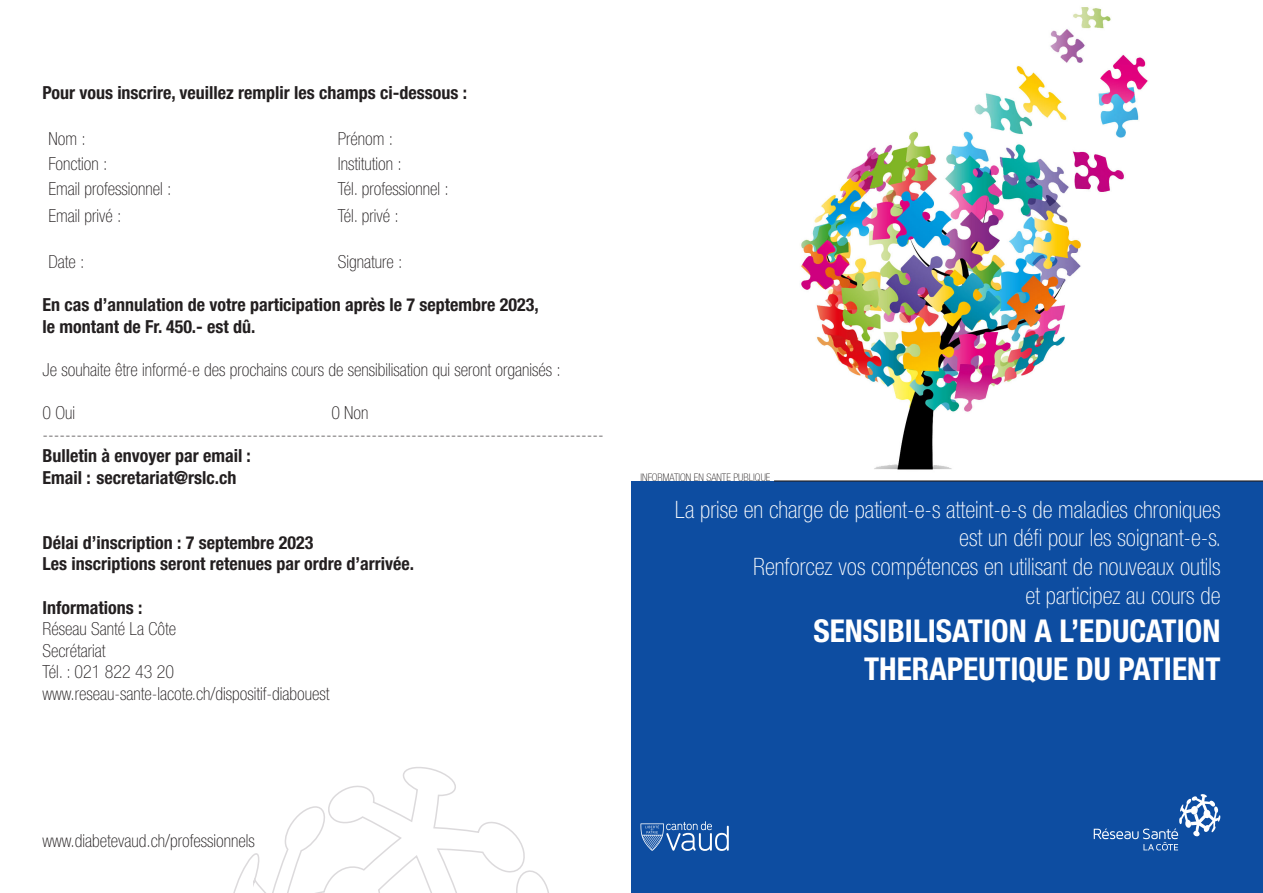
<style>
.page{position:relative;width:1263px;height:893px;background:#fff}
.page>*{position:absolute;margin:0;border:0;box-sizing:border-box;transform-origin:0 0}
.t1{font:700 condensed 31.5px "Helvetica Neue LT Std";color:#fff}
.t2{font:100 condensed 24px "Helvetica Neue LT Std";color:#fff}
.t3{font:100 condensed 18px "Helvetica Neue LT Std";color:#231f20}
.t4{font:700 condensed 18px "Helvetica Neue LT Std";color:#231f20}
.t5{font:100 condensed 10.5px "Helvetica Neue LT Std";color:#231f20}
</style>
<div class="page">
<img style="left:801px;top:7px;width:347px;height:463px">
<div style="left:631px;top:481px;width:632px;height:412px;background:#0d4da1"></div>
<svg style="left:233px;top:767px;width:316px;height:126px"></svg>
<svg style="left:1094px;top:794px;width:126px;height:56px"></svg>
<hr style="left:774px;top:480px;width:489px;height:2px;background:#231f20">
<svg style="left:640px;top:821px;width:89px;height:30px"></svg>
<p class="t4" style="left:43px;top:81px;width:426px">Pour vous inscrire, veuillez remplir les champs ci-dessous :</p>
<p class="t3" style="left:49px;top:129px;width:39px">Nom :</p>
<p class="t3" style="left:338px;top:129px;width:57px">Prénom :</p>
<p class="t3" style="left:49px;top:153px;width:60px">Fonction :</p>
<p class="t3" style="left:338px;top:153px;width:65px">Institution :</p>
<p class="t3" style="left:49px;top:178px;width:124px">Email professionnel :</p>
<p class="t3" style="left:338px;top:178px;width:113px">Tél. professionnel :</p>
<p class="t3" style="left:49px;top:205px;width:74px">Email privé :</p>
<p class="t3" style="left:338px;top:205px;width:63px">Tél. privé :</p>
<p class="t3" style="left:49px;top:252px;width:37px">Date :</p>
<p class="t3" style="left:338px;top:252px;width:66px">Signature :</p>
<p class="t4" style="left:43px;top:294px;width:498px">En cas d’annulation de votre participation après le 7 septembre 2023,</p>
<p class="t4" style="left:43px;top:315px;width:215px">le montant de Fr. 450.- est dû.</p>
<p class="t3" style="left:43px;top:360px;width:520px">Je souhaite être informé-e des prochains cours de sensibilisation qui seront organisés :</p>
<p class="t3" style="left:43px;top:403px;width:34px">0 Oui</p>
<p class="t3" style="left:331px;top:403px;width:39px">0 Non</p>
<p class="t3" style="left:43px;top:424px;width:563px">---------------------------------------------------------------------------------------------------</p>
<p class="t4" style="left:43px;top:445px;width:210px">Bulletin à envoyer par email :</p>
<p class="t4" style="left:43px;top:467px;width:195px">Email : secretariat@rslc.ch</p>
<p class="t4" style="left:43px;top:531px;width:272px">Délai d’inscription : 7 septembre 2023</p>
<p class="t4" style="left:43px;top:553px;width:373px">Les inscriptions seront retenues par ordre d’arrivée.</p>
<p class="t4" style="left:43px;top:596px;width:101px">Informations :</p>
<p class="t3" style="left:43px;top:619px;width:135px">Réseau Santé La Côte</p>
<p class="t3" style="left:43px;top:640px;width:64px">Secrétariat</p>
<p class="t3" style="left:43px;top:662px;width:133px">Tél. : 021 822 43 20</p>
<p class="t3" style="left:43px;top:684px;width:288px">www.reseau-sante-lacote.ch/dispositif-diabouest</p>
<p class="t5" style="left:640px;top:471px;width:131px">INFORMATION EN SANTE PUBLIQUE</p>
<p class="t2" style="left:675px;top:496px;width:547px">La prise en charge de patient-e-s atteint-e-s de maladies chroniques</p>
<p class="t2" style="left:959px;top:524px;width:264px">est un défi pour les soignant-e-s.</p>
<p class="t2" style="left:753px;top:553px;width:469px">Renforcez vos compétences en utilisant de nouveaux outils</p>
<p class="t2" style="left:1025px;top:582px;width:197px">et participez au cours de</p>
<p class="t1" style="left:813px;top:611px;width:409px">SENSIBILISATION A L’EDUCATION</p>
<p class="t1" style="left:864px;top:649px;width:358px">THERAPEUTIQUE DU PATIENT</p>
<p class="t3" style="left:43px;top:830px;width:214px">www.diabetevaud.ch/professionnels</p>
</div>
